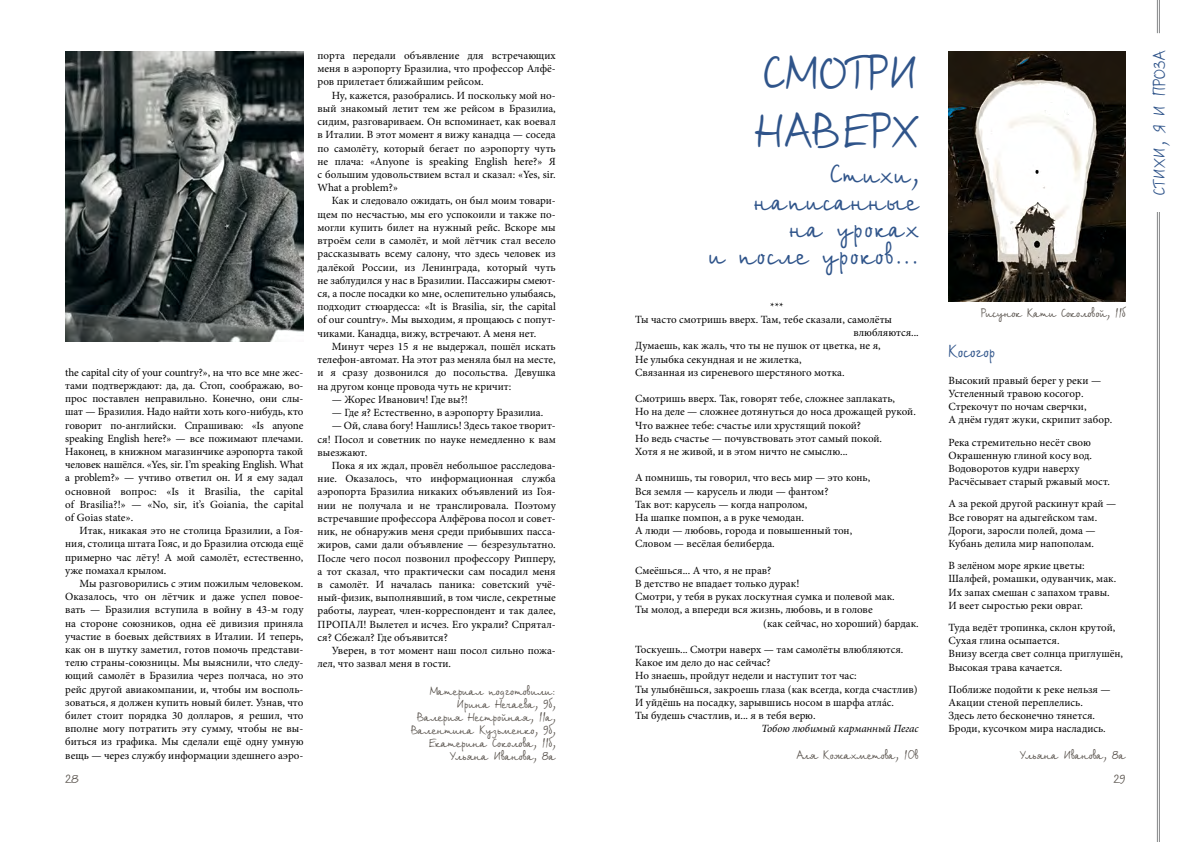
<style>
.page{position:relative;width:1191px;height:842px;background:#fff}
.page>*{position:absolute;margin:0;border:0;box-sizing:border-box;transform-origin:0 0}
.t1{font:48px/57.6px "Birch CTT";letter-spacing:.05em;color:#2f548a;scale:.9 1}
.t2{font:27px/27px "Birch CTT";letter-spacing:.05em;color:#2f548a;text-align:right;scale:.9 1}
.t3{font:17px "Birch CTT";color:#2f548a;scale:.9 1}
.t4{font:12px/13px "Birch CTT";color:#59534d;text-align:right;scale:.9 1}
.t5{font:12px "Birch CTT";color:#59534d}
.t6{font:11px/13.2px "Minion Pro";color:#000}
.t7{font:italic 11px "Minion Pro";letter-spacing:-.005em;color:#000}
</style>
<div class="page">
<hr style="left:1156px;top:0;width:1px;height:33px;background:#848687">
<hr style="left:1158px;top:0;width:1px;height:33px;background:#848687">
<hr style="left:1156px;top:143px;width:1px;height:699px;background:#848687">
<hr style="left:1158px;top:143px;width:1px;height:699px;background:#848687">
<div style="left:1125px;top:51px;width:66px;height:160px;background:#fff"></div>
<img style="left:65px;top:51px;width:238px;height:291px">
<img style="left:948px;top:51px;width:177px;height:251px">
<p class="t6" style="left:65px;top:366px;width:240px;text-align:justify">the capital city of your country?», на что все мне жес&shy;тами подтверждают: да, да. Стоп, соображаю, во&shy;прос поставлен неправильно. Конечно, они слы&shy;шат — Бразилия. Надо найти хоть кого-нибудь, кто говорит по-английски. Спрашиваю: «Is anyone speaking English here?» — все пожимают плечами.<br>Наконец, в книжном магазинчике аэропорта такой человек нашёлся. «Yes, sir. I’m speaking English. What a problem?» — учтиво ответил он. И я ему задал основной вопрос: «Is it Brasilia, the capital of Brasilia?!» — «No, sir, it’s Goiania, the capital of Goias state».</p>
<p class="t6" style="left:65px;top:524px;width:240px;text-align:justify;text-indent:14px">Итак, никакая это не столица Бразилии, а Гоя&shy;ния, столица штата Гояс, и до Бразилиа отсюда ещё примерно час лёту! А мой самолёт, естественно, уже помахал крылом.</p>
<p class="t6" style="left:65px;top:577px;width:240px;text-align:justify;text-indent:14px">Мы разговорились с этим пожилым человеком.<br>Оказалось, что он лётчик и даже успел повое&shy;вать — Бразилия вступила в войну в 43-м году на стороне союзников, одна её дивизия приняла участие в боевых действиях в Италии. И теперь, как он в шутку заметил, готов помочь представи&shy;телю страны-союзницы. Мы выяснили, что следу&shy;ющий самолёт в Бразилиа через полчаса, но это рейс другой авиакомпании, и, чтобы им восполь&shy;зоваться, я должен купить новый билет. Узнав, что билет стоит порядка 30 долларов, я решил, что вполне могу потратить эту сумму, чтобы не вы&shy;биться из графика. Мы сделали ещё одну умную вещь — через службу информации здешнего аэро-</p>
<p class="t6" style="left:317px;top:49px;width:240px;text-align:justify">порта передали объявление для встречающих меня в аэропорту Бразилиа, что профессор Алфё&shy;ров прилетает ближайшим рейсом.</p>
<p class="t6" style="left:317px;top:89px;width:240px;text-align:justify;text-indent:14px">Ну, кажется, разобрались. И поскольку мой но&shy;вый знакомый летит тем же рейсом в Бразилиа, сидим, разговариваем. Он вспоминает, как воевал в Италии. В этот момент я вижу канадца — соседа по самолёту, который бегает по аэропорту чуть не плача: «Anyone is speaking English here?» Я с большим удовольствием встал и сказал: «Yes, sir.<br>What a problem?»</p>
<p class="t6" style="left:317px;top:194px;width:240px;text-align:justify;text-indent:14px">Как и следовало ожидать, он был моим товари&shy;щем по несчастью, мы его успокоили и также по&shy;могли купить билет на нужный рейс. Вскоре мы втроём сели в самолёт, и мой лётчик стал весело рассказывать всему салону, что здесь человек из далёкой России, из Ленинграда, который чуть не заблудился у нас в Бразилии. Пассажиры смеют&shy;ся, а после посадки ко мне, ослепительно улыбаясь, подходит стюардесса: «It is Brasilia, sir, the capital of our country». Мы выходим, я прощаюсь с попут&shy;чиками. Канадца, вижу, встречают. А меня нет.</p>
<p class="t6" style="left:317px;top:340px;width:240px;text-align:justify;text-indent:14px">Минут через 15 я не выдержал, пошёл искать телефон-автомат. На этот раз меняла был на месте, и я сразу дозвонился до посольства. Девушка на другом конце провода чуть не кричит:</p>
<p class="t6" style="left:332px;top:393px;width:138px">— Жорес Иванович! Где вы?!</p>
<p class="t6" style="left:332px;top:406px;width:213px">— Где я? Естественно, в аэропорту Бразилиа.</p>
<p class="t6" style="left:317px;top:419px;width:240px;text-align:justify;text-indent:14px">— Ой, слава богу! Нашлись! Здесь такое творит&shy;ся! Посол и советник по науке немедленно к вам выезжают.</p>
<p class="t6" style="left:317px;top:459px;width:240px;text-align:justify;text-indent:14px">Пока я их ждал, провёл небольшое расследова&shy;ние. Оказалось, что информационная служба аэропорта Бразилиа никаких объявлений из Гоя&shy;нии не получала и не транслировала. Поэтому встречавшие профессора Алфёрова посол и совет&shy;ник, не обнаружив меня среди прибывших пасса&shy;жиров, сами дали объявление — безрезультатно.<br>После чего посол позвонил профессору Рипперу, а тот сказал, что практически сам посадил меня в самолёт. И началась паника: советский учё&shy;ный-физик, выполнявший, в том числе, секретные работы, лауреат, член-корреспондент и так далее, ПРОПАЛ! Вылетел и исчез. Его украли? Спрятал&shy;ся? Сбежал? Где объявится?</p>
<p class="t6" style="left:317px;top:644px;width:240px;text-indent:14px">Уверен, в тот момент наш посол сильно пожа&shy;лел, что зазвал меня в гости.</p>
<p class="t4" style="left:411px;top:685px;width:162px">Материал подготовили:<br>Ирина Нечаева, 9б,<br>Валерия Нестройная, 11а,<br>Валентина Кузьменко, 9б,<br>Екатерина Соколова, 11б,<br>Ульяна Иванова, 8а</p>
<h1 class="t1" style="left:755px;top:49px;width:183px">СМОТРИ<br>НАВЕРХ</h1>
<h2 class="t2" style="left:709px;top:163px;width:234px">Стихи, написанные<br>на уроках<br>и после уроков...</h2>
<p class="t6" style="left:770px;top:300px;width:15px">***</p>
<p class="t6" style="left:635px;top:313px;width:258px">Ты часто смотришь вверх. Там, тебе сказали, самолёты</p>
<p class="t6" style="left:853px;top:326px;width:67px">влюбляются...</p>
<p class="t6" style="left:635px;top:339px;width:247px">Думаешь, как жаль, что ты не пушок от цветка, не я,</p>
<p class="t6" style="left:635px;top:352px;width:168px">Не улыбка секундная и не жилетка,</p>
<p class="t6" style="left:635px;top:366px;width:211px">Связанная из сиреневого шерстяного мотка.</p>
<p class="t6" style="left:635px;top:392px;width:282px">Смотришь вверх. Так, говорят тебе, сложнее заплакать,<br>Но на деле — сложнее дотянуться до носа дрожащей рукой.<br>Что важнее тебе: счастье или хрустящий покой?<br>Но ведь счастье — почувствовать этот самый покой.<br>Хотя я не живой, и в этом ничто не смыслю...</p>
<p class="t6" style="left:635px;top:471px;width:236px">А помнишь, ты говорил, что весь мир — это конь, Вся земля — карусель и люди — фантом?<br>Так вот: карусель — когда напролом,<br>На шапке помпон, а в руке чемодан.<br>А люди — любовь, города и повышенный тон, Словом — весёлая белиберда.</p>
<p class="t6" style="left:635px;top:564px;width:138px">Смеёшься... А что, я не прав?</p>
<p class="t6" style="left:635px;top:577px;width:166px">В детство не впадает только дурак!</p>
<p class="t6" style="left:635px;top:590px;width:261px">Смотри, у тебя в руках лоскутная сумка и полевой мак.</p>
<p class="t6" style="left:635px;top:603px;width:239px">Ты молод, а впереди вся жизнь, любовь, и в голове</p>
<p class="t6" style="left:763px;top:616px;width:157px">(как сейчас, но хороший) бардак.</p>
<p class="t6" style="left:635px;top:643px;width:284px">Тоскуешь... Смотри наверх — там самолёты влюбляются.<br>Какое им дело до нас сейчас?<br>Но знаешь, пройдут недели и наступит тот час:<br>Ты улыбнёшься, закроешь глаза (как всегда, когда счастлив)<br>И уйдёшь на посадку, зарывшись носом в шарфа атлáс.<br>Ты будешь счастлив, и... я в тебя верю.</p>
<p class="t7" style="left:761px;top:721px;width:159px">Тобою любимый карманный Пегас</p>
<p class="t4" style="left:796px;top:749px;width:137px">Аля Кожахметова, 10в</p>
<p class="t4" style="left:981px;top:308px;width:162px">Рисунок Кати Соколовой, 11б</p>
<h3 class="t3" style="left:948px;top:340px;width:54px">Косогор</h3>
<p class="t6" style="left:948px;top:374px;width:165px">Высокий правый берег у реки —<br>Устеленный травою косогор.<br>Стрекочут по ночам сверчки,<br>А днём гудят жуки, скрипит забор.</p>
<p class="t6" style="left:948px;top:435px;width:163px">Река стремительно несёт свою<br>Окрашенную глиной косу вод.<br>Водоворотов кудри наверху<br>Расчёсывает старый ржавый мост.</p>
<p class="t6" style="left:948px;top:497px;width:169px">А за рекой другой раскинут край —<br>Все говорят на адыгейском там.<br>Дороги, заросли полей, дома —<br>Кубань делила мир напополам.</p>
<p class="t6" style="left:948px;top:559px;width:169px">В зелёном море яркие цветы:<br>Шалфей, ромашки, одуванчик, мак.<br>Их запах смешан с запахом травы.<br>И веет сыростью реки овраг.</p>
<p class="t6" style="left:948px;top:621px;width:176px">Туда ведёт тропинка, склон крутой,<br>Сухая глина осыпается.<br>Внизу всегда свет солнца приглушён,<br>Высокая трава качается.</p>
<p class="t6" style="left:948px;top:683px;width:164px">Поближе подойти к реке нельзя —<br>Акации стеной переплелись.<br>Здесь лето бесконечно тянется.<br>Броди, кусочком мира насладись.</p>
<p class="t4" style="left:1020px;top:749px;width:119px">Ульяна Иванова, 8а</p>
<p class="t5" style="left:65px;top:771px;width:15px">28</p>
<p class="t5" style="left:1113px;top:771px;width:14px">29</p>
<h3 class="t3" style="left:1148px;top:195px;width:162px;rotate:-90deg">СТИХИ, Я И ПРОЗА</h3>
</div>
